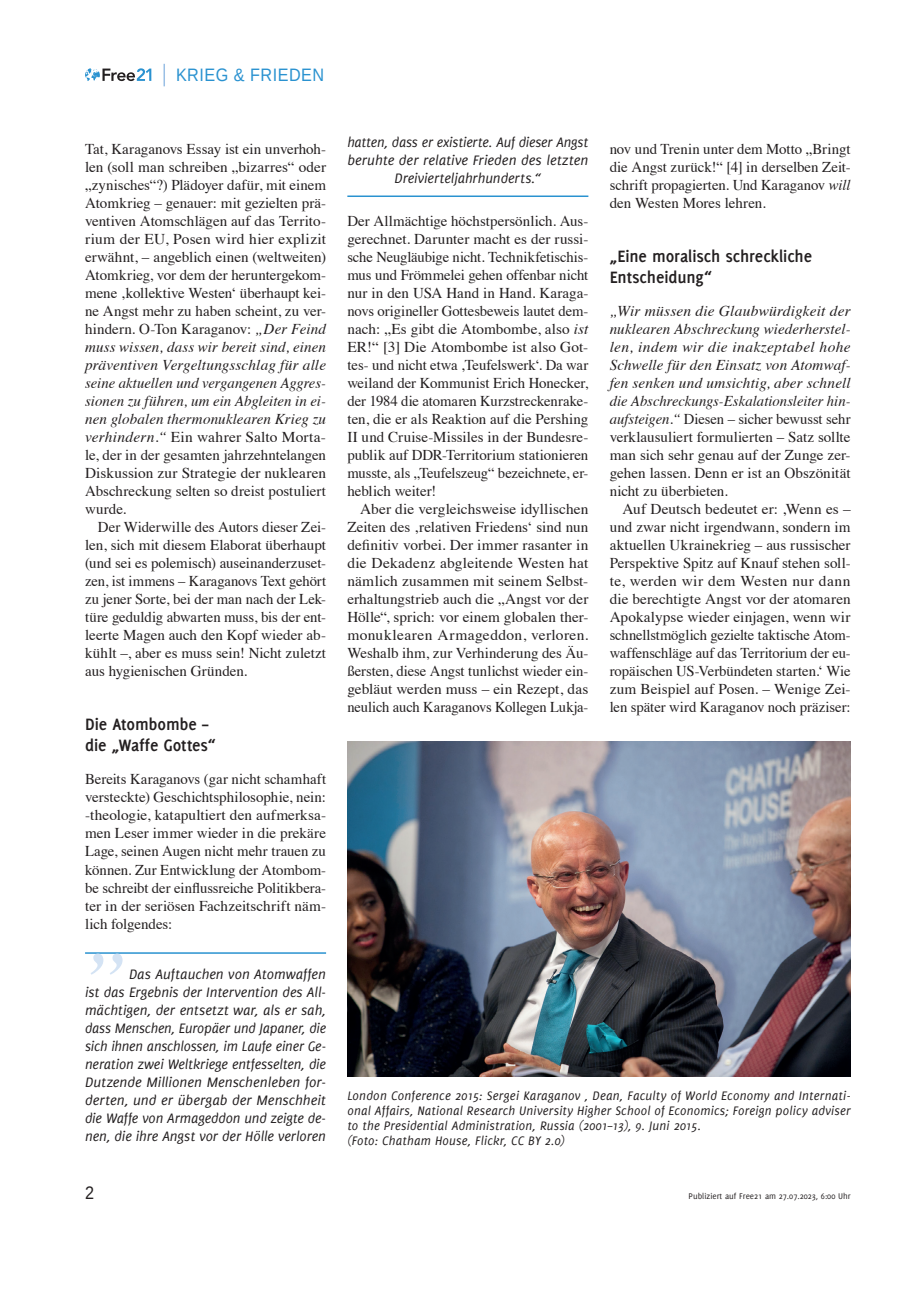
<style>
.page{position:relative;width:906px;height:1289px;background:#fff}
.page>*{position:absolute;margin:0;border:0;box-sizing:border-box;transform-origin:0 0}
.t1{font:italic 91.5px "Times";color:#d4e3f4}
.t2{font:700 18px/21px "Delicious";letter-spacing:-.005em;color:#231f20}
.t3{font:18px "Liberation Sans";letter-spacing:.03em;color:#2a92d0;scale:.9 1}
.t4{font:18px "Liberation Sans";color:#231f20;scale:.9 1}
.t5{font:15px/18px "Times";letter-spacing:-.005em;color:#231f20;text-align:justify}
.t6{font:italic 15px/18px "Delicious";letter-spacing:-.005em;color:#231f20;text-align:justify}
.t7{font:italic 15px/18px "Times";letter-spacing:.005em;color:#231f20;text-align:justify}
.t8{font:italic 13.5px/15px "Delicious";letter-spacing:.015em;color:#231f20}
.t9{font:9px "Delicious";color:#231f20}
.s1{font-style:italic}
.s2{font-style:normal}
</style>
<div class="page">
<svg style="left:85px;top:68px;width:66px;height:13px"></svg>
<hr style="left:163px;top:64px;width:2px;height:22px;background:#9abfe5">
<hr style="left:85px;top:952px;width:241px;height:1px;background:#2a92d0">
<hr style="left:347px;top:195px;width:241px;height:2px;background:#2a92d0">
<img style="left:347px;top:741px;width:503px;height:335px">
<p class="t3" style="left:176px;top:63px;width:166px">KRIEG &amp; FRIEDEN</p>
<p class="t5" style="left:85px;top:139px;width:242px">Tat, Karaganovs Essay ist ein unverhoh&shy;len (soll man schreiben „bizarres“ oder „zynisches“?) Plädoyer dafür, mit einem Atomkrieg – genauer: mit gezielten prä&shy;ventiven Atomschlägen auf das Territo&shy;rium der EU, Posen wird hier explizit erwähnt, – angeblich einen (weltweiten)<br>Atomkrieg, vor dem der heruntergekom&shy;mene ‚kollektive Westen‘ überhaupt kei&shy;ne Angst mehr zu haben scheint, zu ver&shy;hindern. O-Ton Karaganov: <span class="s1">„Der Feind muss wissen, dass wir bereit sind, einen präventiven Vergeltungsschlag für alle seine aktuellen und vergangenen Aggres&shy;sionen zu führen, um ein Abgleiten in ei&shy;nen globalen thermonuklearen Krieg zu verhindern.“</span> Ein wahrer Salto Morta&shy;le, der in der gesamten jahrzehntelangen Diskussion zur Strategie der nuklearen Abschreckung selten so dreist postuliert wurde.</p>
<p class="t5" style="left:85px;top:517px;width:242px;text-indent:13px">Der Widerwille des Autors dieser Zei&shy;len, sich mit diesem Elaborat überhaupt (und sei es polemisch) auseinanderzuset&shy;zen, ist immens – Karaganovs Text gehört zu jener Sorte, bei der man nach der Lek&shy;türe geduldig abwarten muss, bis der ent&shy;leerte Magen auch den Kopf wieder ab&shy;kühlt –, aber es muss sein! Nicht zuletzt aus hygienischen Gründen.</p>
<p class="t2" style="left:85px;top:713px;width:132px">Die Atombombe – die „Waffe Gottes“</p>
<p class="t5" style="left:85px;top:769px;width:242px">Bereits Karaganovs (gar nicht schamhaft versteckte) Geschichtsphilosophie, nein: -theologie, katapultiert den aufmerksa&shy;men Leser immer wieder in die prekäre Lage, seinen Augen nicht mehr trauen zu können. Zur Entwicklung der Atombom&shy;be schreibt der einflussreiche Politikbera&shy;ter in der seriösen Fachzeitschrift näm&shy;lich folgendes:</p>
<h1 class="t1" style="left:85px;top:852px;width:53px">„</h1>
<p class="t6" style="left:85px;top:965px;width:242px;text-indent:44px">Das Auftauchen von Atomwaffen ist das Ergebnis der Intervention des All&shy;mächtigen, der entsetzt war, als er sah, dass Menschen, Europäer und Japaner, die sich ihnen anschlossen, im Laufe einer Ge&shy;neration zwei Weltkriege entfesselten, die Dutzende Millionen Menschenleben for&shy;derten, und er übergab der Menschheit die Waffe von Armageddon und zeigte de&shy;nen, die ihre Angst vor der Hölle verloren</p>
<p class="t6" style="left:347px;top:133px;width:242px;text-align:center">hatten, dass er existierte. Auf dieser Angst beruhte der relative Frieden des letzten<br>Dreivierteljahrhunderts.“</p>
<p class="t5" style="left:347px;top:211px;width:242px">Der Allmächtige höchstpersönlich. Aus&shy;gerechnet. Darunter macht es der russi&shy;sche Neugläubige nicht. Technikfetischis&shy;mus und Frömmelei gehen offenbar nicht nur in den USA Hand in Hand. Karaga&shy;novs origineller Gottesbeweis lautet dem&shy;nach: „Es gibt die Atombombe, also <span class="s1">ist </span>ER!“ [3] Die Atombombe ist also Got&shy;tes- und nicht etwa ‚Teufelswerk‘. Da war weiland der Kommunist Erich Honecker, der 1984 die atomaren Kurzstreckenrake&shy;ten, die er als Reaktion auf die Pershing II und Cruise-Missiles in der Bundesre&shy;publik auf DDR-Territorium stationieren musste, als „Teufelszeug“ bezeichnete, er&shy;heblich weiter!</p>
<p class="t5" style="left:347px;top:499px;width:242px;text-indent:13px">Aber die vergleichsweise idyllischen Zeiten des ‚relativen Friedens‘ sind nun definitiv vorbei. Der immer rasanter in die Dekadenz abgleitende Westen hat nämlich zusammen mit seinem Selbst&shy;erhaltungstrieb auch die „Angst vor der Hölle“, sprich: vor einem globalen ther&shy;monuklearen Armageddon, verloren.<br>Weshalb ihm, zur Verhinderung des Äu&shy;ßersten, diese Angst tunlichst wieder ein&shy;gebläut werden muss – ein Rezept, das neulich auch Karaganovs Kollegen Lukja-</p>
<p class="t5" style="left:609px;top:139px;width:242px">nov und Trenin unter dem Motto „Bringt die Angst zurück!“ [4] in derselben Zeit&shy;schrift propagierten. Und Karaganov <span class="s1">will </span>den Westen Mores lehren.</p>
<p class="t2" style="left:609px;top:245px;width:204px">„Eine moralisch schreckliche<br>Entscheidung“</p>
<p class="t7" style="left:609px;top:301px;width:242px">„Wir müssen die Glaubwürdigkeit der nuklearen Abschreckung wiederherstel&shy;len, indem wir die inakzeptabel hohe Schwelle für den Einsatz von Atomwaf&shy;fen senken und umsichtig, aber schnell die Abschreckungs-Eskalationsleiter hin&shy;aufsteigen.“ <span class="s2">Diesen – sicher bewusst sehr verklausuliert formulierten – Satz sollte man sich sehr genau auf der Zunge zer&shy;gehen lassen. Denn er ist an Obszönität nicht zu überbieten.</span></p>
<p class="t5" style="left:609px;top:499px;width:242px;text-indent:13px">Auf Deutsch bedeutet er: ‚Wenn es – und zwar nicht irgendwann, sondern im aktuellen Ukrainekrieg – aus russischer Perspektive Spitz auf Knauf stehen soll&shy;te, werden wir dem Westen nur dann die berechtigte Angst vor der atomaren Apokalypse wieder einjagen, wenn wir schnellstmöglich gezielte taktische Atom&shy;waffenschläge auf das Territorium der eu&shy;ropäischen US-Verbündeten starten.‘ Wie zum Beispiel auf Posen. – Wenige Zei&shy;len später wird Karaganov noch präziser:</p>
<p class="t8" style="left:347px;top:1087px;width:505px">London Conference 2015: Sergei Karaganov , Dean, Faculty of World Economy and Internati&shy;onal Affairs, National Research University Higher School of Economics; Foreign policy adviser to the Presidential Administration, Russia (2001–13), 9. Juni 2015.<br>(Foto: Chatham House, Flickr, CC BY 2.0)</p>
<p class="t4" style="left:85px;top:1180px;width:12px">2</p>
<p class="t9" style="left:688px;top:1190px;width:163px">Publiziert auf Free21 am 27.07.2023, 6:00 Uhr</p>
</div>
